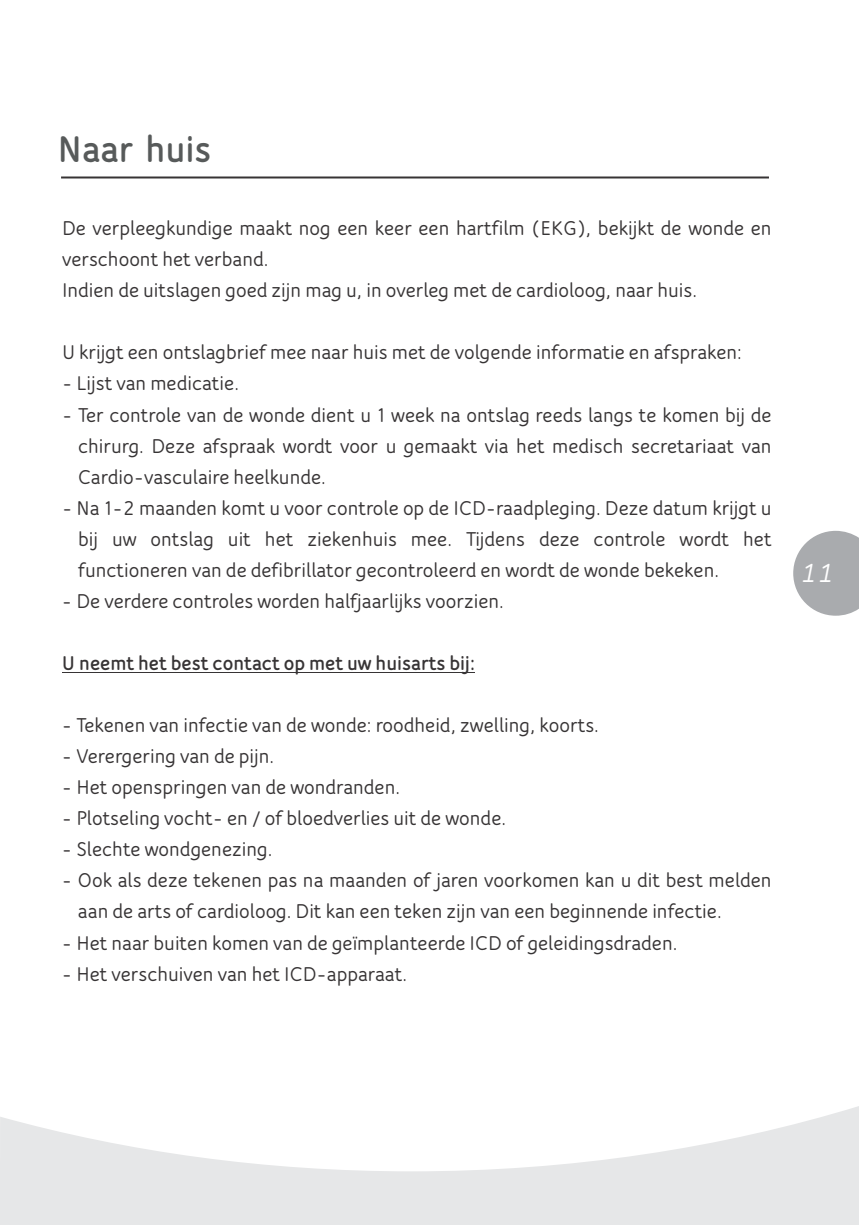
<style>
.page{position:relative;width:859px;height:1225px;background:#fff}
.page>*{position:absolute;margin:0;border:0;box-sizing:border-box;transform-origin:0 0}
.t1{font:800 40px "Speak TF";color:#575a5a}
.t2{font:italic 700 28.4px "Speak TF";color:#fff}
.t3{font:700 21.6px/31px "Speak";color:#373435}
.t4{font:800 21.6px "Speak TF";color:#373435}
</style>
<div class="page">
<svg style="left:793px;top:531px;width:66px;height:84px;background:#b6b7ba"></svg>
<svg style="left:0;top:1106px;width:859px;height:119px;fill:#e6e7e8"></svg>
<hr style="left:61px;top:176px;width:708px;height:2px;background:#373435">
<hr style="left:62px;top:672px;width:413px;height:1px;background:#373435">
<h1 class="t1" style="left:57px;top:132px;width:155px">Naar huis</h1>
<p class="t3" style="left:62px;top:214px;width:711px">De verpleegkundige maakt nog een keer een hartfilm (EKG), bekijkt de wonde en verschoont het verband.<br>Indien de uitslagen goed zijn mag u, in overleg met de cardioloog, naar huis.</p>
<p class="t3" style="left:62px;top:338px;width:681px">U krijgt een ontslagbrief mee naar huis met de volgende informatie en afspraken:</p>
<p class="t3" style="left:62px;top:369px;width:178px">- Lijst van medicatie.</p>
<p class="t3" style="left:78px;top:400px;width:695px;text-align:justify;text-indent:-16px">- Ter controle van de wonde dient u 1 week na ontslag reeds langs te komen bij de chirurg. Deze afspraak wordt voor u gemaakt via het medisch secretariaat van Cardio-vasculaire heelkunde.</p>
<p class="t3" style="left:78px;top:494px;width:695px;text-align:justify;text-indent:-16px">- Na 1-2 maanden komt u voor controle op de ICD-raadpleging. Deze datum krijgt u bij uw ontslag uit het ziekenhuis mee. Tijdens deze controle wordt het functioneren van de defibrillator gecontroleerd en wordt de wonde bekeken.</p>
<p class="t3" style="left:62px;top:587px;width:443px">- De verdere controles worden halfjaarlijks voorzien.</p>
<p class="t4" style="left:62px;top:654px;width:414px">U neemt het best contact op met uw huisarts bij:</p>
<p class="t3" style="left:62px;top:711px;width:538px">- Tekenen van infectie van de wonde: roodheid, zwelling, koorts.</p>
<p class="t3" style="left:62px;top:742px;width:214px">- Verergering van de pijn.</p>
<p class="t3" style="left:62px;top:773px;width:339px">- Het openspringen van de wondranden.</p>
<p class="t3" style="left:62px;top:804px;width:446px">- Plotseling vocht- en / of bloedverlies uit de wonde.</p>
<p class="t3" style="left:62px;top:835px;width:212px">- Slechte wondgenezing.</p>
<p class="t3" style="left:78px;top:866px;width:695px;text-indent:-16px">- Ook als deze tekenen pas na maanden of jaren voorkomen kan u dit best melden aan de arts of cardioloog. Dit kan een teken zijn van een beginnende infectie.</p>
<p class="t3" style="left:62px;top:928px;width:617px">- Het naar buiten komen van de geïmplanteerde ICD of geleidingsdraden.</p>
<p class="t3" style="left:62px;top:959px;width:347px">- Het verschuiven van het ICD-apparaat.</p>
<h2 class="t2" style="left:799px;top:561px;width:36px">11</h2>
</div>
